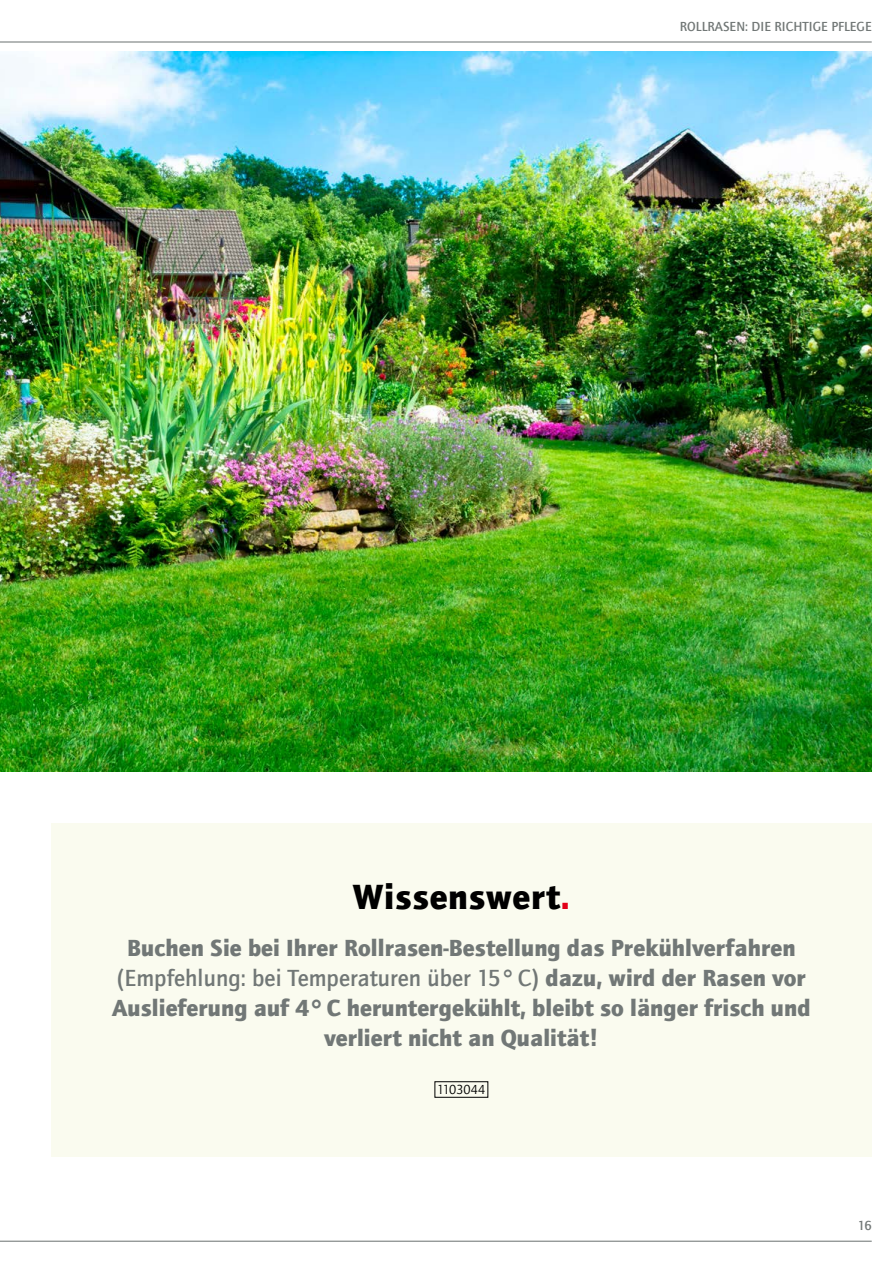
<style>
.page{position:relative;width:893px;height:1263px;background:#fff}
.page>*{position:absolute;margin:0;border:0;box-sizing:border-box;transform-origin:0 0}
.t1{font:900 36px "Quay Sans ITC Com";letter-spacing:.02em;color:#000}
.t2{font:900 24px/30px "Quay Sans ITC Com";letter-spacing:.005em;color:#717776;text-align:center}
.t3{font:500 13.5px "Quay Sans ITC Com";letter-spacing:.005em;color:#717776}
.t4{font:13.5px "Quay Sans ITC Com";color:#000}
.s1{color:#e30018}
.s2{font-weight:500}
</style>
<div class="page">
<hr style="left:0;top:1241px;width:872px;height:1px;background:#717776">
<hr style="left:0;top:41px;width:872px;height:2px;background:#717776">
<img style="left:0;top:51px;width:872px;height:720px">
<div style="left:51px;top:823px;width:821px;height:334px;background:#fafbef"></div>
<div style="left:435px;top:1081px;width:53px;height:16px;border:1px solid #000"></div>
<p class="t3" style="left:680px;top:18px;width:193px">ROLLRASEN: DIE RICHTIGE PFLEGE</p>
<h1 class="t1" style="left:353px;top:874px;width:218px">Wissenswert<span class="s1">.</span></h1>
<p class="t2" style="left:112px;top:932px;width:700px">Buchen Sie bei Ihrer Rollrasen-Bestellung das Prekühlverfahren <span class="s2">(Empfehlung: bei Temperaturen über 15°C)</span> dazu, wird der Rasen vor Auslieferung auf 4°C heruntergekühlt, bleibt so länger frisch und verliert nicht an Qualität!</p>
<p class="t4" style="left:437px;top:1082px;width:49px">1103044</p>
<p class="t3" style="left:858px;top:1217px;width:15px">16</p>
</div>
